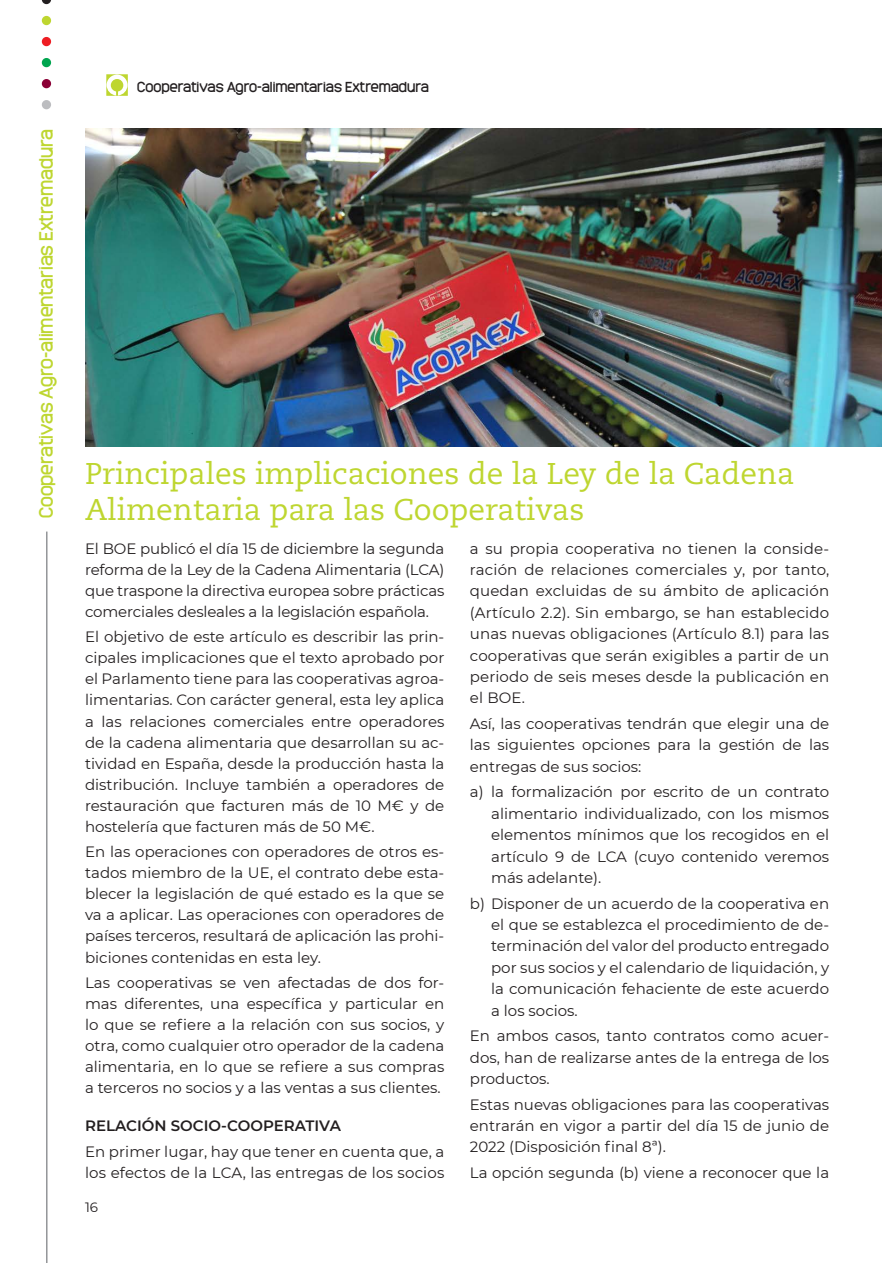
<style>
.page{position:relative;width:893px;height:1263px;background:#fff}
.page>*{position:absolute;margin:0;border:0;box-sizing:border-box;transform-origin:0 0}
.Estilo_de_párrafo_2{font:30px/36px "Caecilia LT Std";color:#bed630}
.t1{font:18px "Monark";color:#bed630}
.Estilo_de_párrafo_3{font:15px/21px "Montserrat";color:#231f20;text-align:justify}
.Estilo_de_párrafo_3-2{font:600 15px "Montserrat";color:#231f20}
.t2{font:13.5px "Monark";color:#231f20}
.t3{font:13.5px "Montserrat";color:#231f20}
</style>
<div class="page">
<img style="left:85px;top:129px;width:797px;height:317px">
<svg style="left:42px;top:0;width:9px;height:4px"></svg>
<div style="left:42px;top:16px;width:9px;height:9px;background:#bed630;border-radius:50%"></div>
<div style="left:42px;top:37px;width:9px;height:9px;background:#ee1d23;border-radius:50%"></div>
<div style="left:42px;top:58px;width:9px;height:9px;background:#00a54f;border-radius:50%"></div>
<div style="left:42px;top:79px;width:9px;height:9px;background:#8b0036;border-radius:50%"></div>
<div style="left:42px;top:100px;width:9px;height:9px;background:#bcbdc0;border-radius:50%"></div>
<svg style="left:106px;top:74px;width:22px;height:22px"></svg>
<hr style="left:46px;top:531px;width:2px;height:732px;background:#939598">
<p class="t1" style="left:34px;top:518px;width:391px;rotate:-90deg">Cooperativas Agro-alimentarias Extremadura</p>
<p class="t2" style="left:137px;top:78px;width:293px">Cooperativas Agro-alimentarias Extremadura</p>
<p class="Estilo_de_párrafo_2" style="left:85px;top:456px;width:711px">Principales implicaciones de la Ley de la Cadena<br>Alimentaria para las Cooperativas</p>
<p class="Estilo_de_párrafo_3" style="left:85px;top:537px;width:361px">El BOE publicó el día 15 de diciembre la segunda reforma de la Ley de la Cadena Alimentaria (LCA) que traspone la directiva europea sobre prácticas comerciales desleales a la legislación española.</p>
<p class="Estilo_de_párrafo_3" style="left:85px;top:626px;width:361px">El objetivo de este artículo es describir las prin&shy;cipales implicaciones que el texto aprobado por el Parlamento tiene para las cooperativas agroa&shy;limentarias. Con carácter general, esta ley aplica a las relaciones comerciales entre operadores de la cadena alimentaria que desarrollan su ac&shy;tividad en España, desde la producción hasta la distribución. Incluye también a operadores de restauración que facturen más de 10 M€ y de hostelería que facturen más de 50 M€.</p>
<p class="Estilo_de_párrafo_3" style="left:85px;top:841px;width:361px">En las operaciones con operadores de otros es&shy;tados miembro de la UE, el contrato debe esta&shy;blecer la legislación de qué estado es la que se va a aplicar. Las operaciones con operadores de países terceros, resultará de aplicación las prohi&shy;biciones contenidas en esta ley.</p>
<p class="Estilo_de_párrafo_3" style="left:85px;top:971px;width:361px">Las cooperativas se ven afectadas de dos for&shy;mas diferentes, una específica y particular en lo que se refiere a la relación con sus socios, y otra, como cualquier otro operador de la cadena alimentaria, en lo que se refiere a sus compras a terceros no socios y a las ventas a sus clientes.</p>
<p class="Estilo_de_párrafo_3-2" style="left:85px;top:1115px;width:257px">RELACIÓN SOCIO-COOPERATIVA</p>
<p class="Estilo_de_párrafo_3" style="left:85px;top:1140px;width:361px">En primer lugar, hay que tener en cuenta que, a los efectos de la LCA, las entregas de los socios</p>
<p class="Estilo_de_párrafo_3" style="left:470px;top:537px;width:361px;line-height:21.5px">a su propia cooperativa no tienen la conside&shy;ración de relaciones comerciales y, por tanto, quedan excluidas de su ámbito de aplicación (Artículo 2.2). Sin embargo, se han establecido unas nuevas obligaciones (Artículo 8.1) para las cooperativas que serán exigibles a partir de un periodo de seis meses desde la publicación en el BOE.</p>
<p class="Estilo_de_párrafo_3" style="left:470px;top:712px;width:361px;line-height:21.5px">Así, las cooperativas tendrán que elegir una de las siguientes opciones para la gestión de las entregas de sus socios:</p>
<p class="Estilo_de_párrafo_3" style="left:491px;top:781px;width:340px;line-height:21.5px;text-indent:-21px">a) la formalización por escrito de un contrato alimentario individualizado, con los mismos elementos mínimos que los recogidos en el artículo 9 de LCA (cuyo contenido veremos más adelante).</p>
<p class="Estilo_de_párrafo_3" style="left:491px;top:892px;width:340px;line-height:21.5px;text-indent:-21px">b) Disponer de un acuerdo de la cooperativa en el que se establezca el procedimiento de de&shy;terminación del valor del producto entregado por sus socios y el calendario de liquidación, y la comunicación fehaciente de este acuerdo a los socios.</p>
<p class="Estilo_de_párrafo_3" style="left:470px;top:1024px;width:361px;line-height:21.5px">En ambos casos, tanto contratos como acuer&shy;dos, han de realizarse antes de la entrega de los productos.</p>
<p class="Estilo_de_párrafo_3" style="left:470px;top:1093px;width:361px;line-height:21.5px">Estas nuevas obligaciones para las cooperativas entrarán en vigor a partir del día 15 de junio de 2022 (Disposición final 8ª).</p>
<p class="Estilo_de_párrafo_3" style="left:470px;top:1161px;width:361px">La opción segunda (b) viene a reconocer que la</p>
<p class="t3" style="left:85px;top:1198px;width:15px">16</p>
</div>
